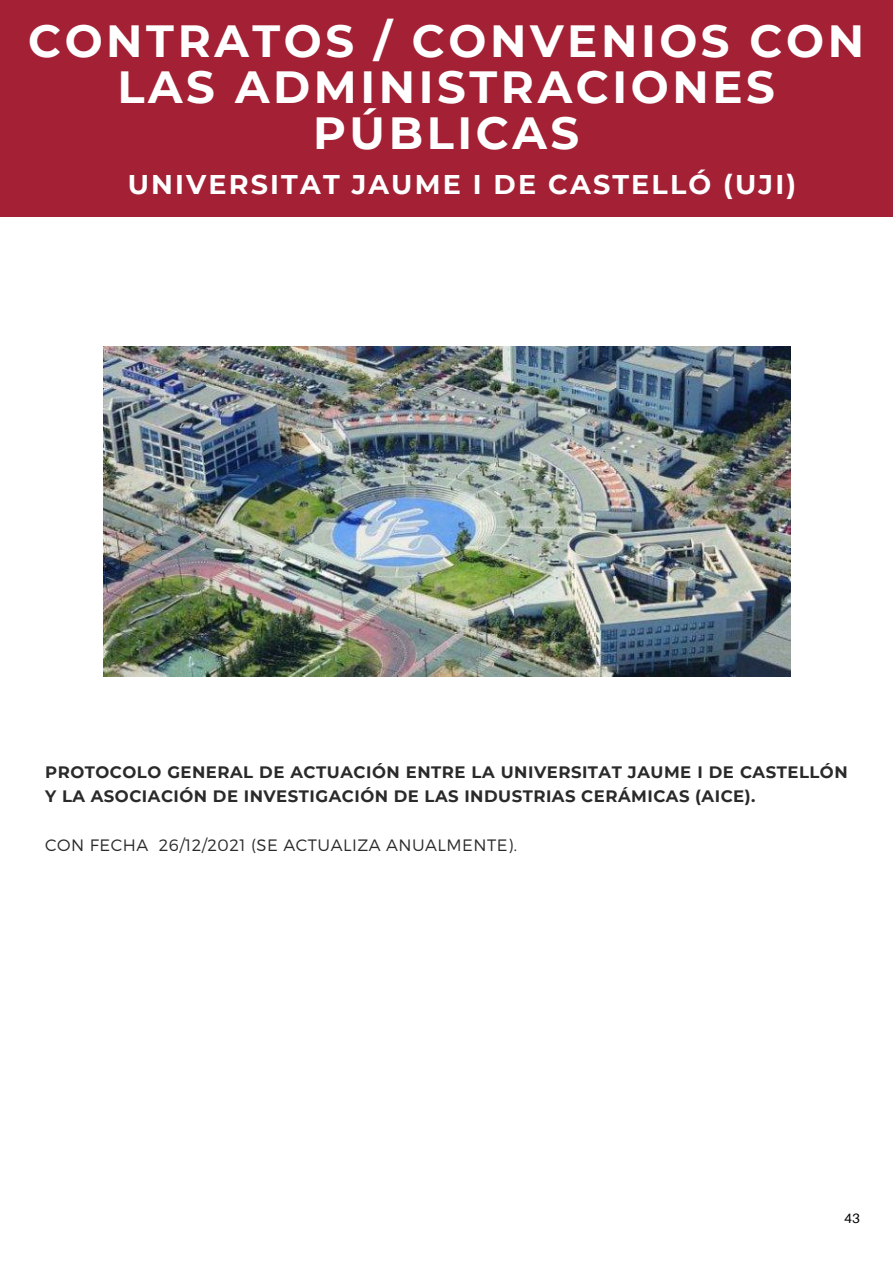
<style>
.page{position:relative;width:893px;height:1264px;background:#fff}
.page>*{position:absolute;margin:0;border:0;box-sizing:border-box;transform-origin:0 0}
.t1{font:700 45px/46.2px "Montserrat";letter-spacing:.08em;color:#fff;text-align:center}
.t2{font:700 27px "Montserrat";letter-spacing:.08em;color:#fff}
.t3{font:700 16.5px/24.8px "Montserrat";letter-spacing:.03em;color:#2a2a2a}
.t4{font:300 16.5px "Montserrat";letter-spacing:.03em;color:#2a2a2a}
.t5{font:13.5px "Aileron";color:#000}
</style>
<div class="page">
<div style="left:0;top:0;width:892px;height:216px;background:#a32035"></div>
<img style="left:104px;top:347px;width:686px;height:329px">
<p class="t1" style="left:28px;top:18px;width:837px">CONTRATOS / CONVENIOS CON<br>LAS ADMINISTRACIONES<br>PÚBLICAS</p>
<p class="t2" style="left:128px;top:168px;width:669px">UNIVERSITAT JAUME I DE CASTELLÓ (UJI)</p>
<p class="t3" style="left:45px;top:759px;width:803px">PROTOCOLO GENERAL DE ACTUACIÓN ENTRE LA UNIVERSITAT JAUME I DE CASTELLÓN<br>Y LA ASOCIACIÓN DE INVESTIGACIÓN DE LAS INDUSTRIAS CERÁMICAS (AICE).</p>
<p class="t4" style="left:45px;top:834px;width:473px">CON FECHA 26/12/2021 (SE ACTUALIZA ANUALMENTE).</p>
<p class="t5" style="left:844px;top:1209px;width:17px">43</p>
</div>
